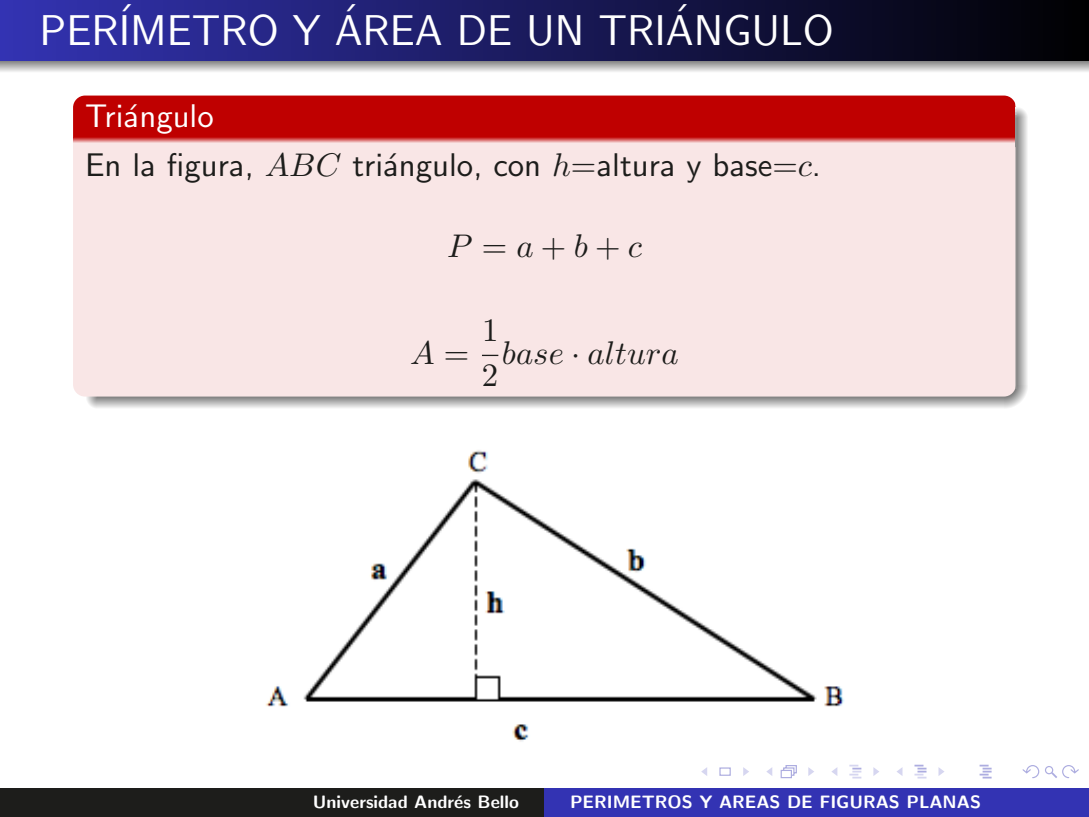
<style>
.page{position:relative;width:1089px;height:817px;background:#fff}
.page>*{position:absolute;margin:0;border:0;box-sizing:border-box;transform-origin:0 0}
.t1{font:42.9px "CMSS12";color:#fff}
.t2{font:32.7px/48.6px "CMSS10";color:#1d1d1b}
.t3{font:32.7px "CMMI10";color:#1d1d1b}
.t4{font:32.7px/44.7px "CMR10";color:#1d1d1b}
.t5{font:18px "CMSSBX10";color:#fff}
.s1{color:#fff}
.s2{font-family:"CMMI10"}
.s3{font-family:"CMR10"}
.s4{font-family:"CMSY10"}
</style>
<div class="page">
<div style="left:719px;top:767px;width:11px;height:8px;border:1px solid #adade0"></div>
<svg style="left:701px;top:767px;width:6px;height:9px"></svg>
<svg style="left:743px;top:767px;width:6px;height:9px"></svg>
<svg style="left:766px;top:765px;width:48px;height:13px"></svg>
<svg style="left:831px;top:764px;width:48px;height:14px"></svg>
<svg style="left:897px;top:764px;width:47px;height:14px"></svg>
<svg style="left:979px;top:764px;width:12px;height:14px"></svg>
<svg style="left:1022px;top:765px;width:57px;height:14px"></svg>
<div style="left:0;top:0;width:1089px;height:61px;background:linear-gradient(to right,#3333b3,#000001)"></div>
<svg style="left:0;top:60px;width:1089px;height:12px;background:#adadb3"></svg>
<div style="left:73px;top:95px;width:942px;height:42px;background:#bf0000"></div>
<svg style="left:73px;top:137px;width:942px;height:10px;background:#e79e9e"></svg>
<svg style="left:85px;top:396px;width:12px;height:12px"></svg>
<svg style="left:1003px;top:384px;width:24px;height:24px"></svg>
<svg style="left:97px;top:396px;width:906px;height:12px;background:#bab9b9"></svg>
<svg style="left:1016px;top:107px;width:11px;height:11px"></svg>
<svg style="left:1016px;top:118px;width:11px;height:266px;background:#b7b7b6"></svg>
<div style="left:73px;top:147px;width:942px;height:249px;background:#f9e6e6"></div>
<hr style="left:1015px;top:115px;width:1px;height:274px;background:#9d9d9c">
<svg style="left:1015px;top:103px;width:1px;height:12px"></svg>
<svg style="left:482px;top:354px;width:16px;height:2px"></svg>
<img style="left:266px;top:450px;width:578px;height:292px">
<div style="left:0;top:787px;width:544px;height:29px;background:#1d1d1b"></div>
<div style="left:544px;top:787px;width:545px;height:29px;background:#3333b3"></div>
<h1 class="t1" style="left:40px;top:12px;width:796px">PER´IMETRO Y AREA DE UN TRIANGULO</h1>
<h1 class="t1" style="left:338px;top:2px;width:23px">´</h1>
<h1 class="t1" style="left:669px;top:2px;width:23px">´</h1>
<p class="t2" style="left:85px;top:95px;width:737px"><span class="s1">Tri´angulo<br></span>En la figura, <span class="s2">ABC</span> tri´angulo, con <span class="s2">h</span>=altura y base=<span class="s2">c</span>.</p>
<p class="t3" style="left:447px;top:233px;width:196px">P <span class="s3">=</span>a<span class="s3">+</span>b<span class="s3">+</span>c</p>
<p class="t3" style="left:410px;top:339px;width:61px">A <span class="s3">=</span></p>
<p class="t4" style="left:482px;top:311px;width:18px">1<br>2</p>
<p class="t3" style="left:502px;top:339px;width:178px">base <span class="s4">·</span> altura</p>
<p class="t5" style="left:313px;top:793px;width:207px">Universidad Andr´es Bello</p>
<p class="t5" style="left:570px;top:793px;width:412px">PERIMETROS Y AREAS DE FIGURAS PLANAS</p>
</div>
